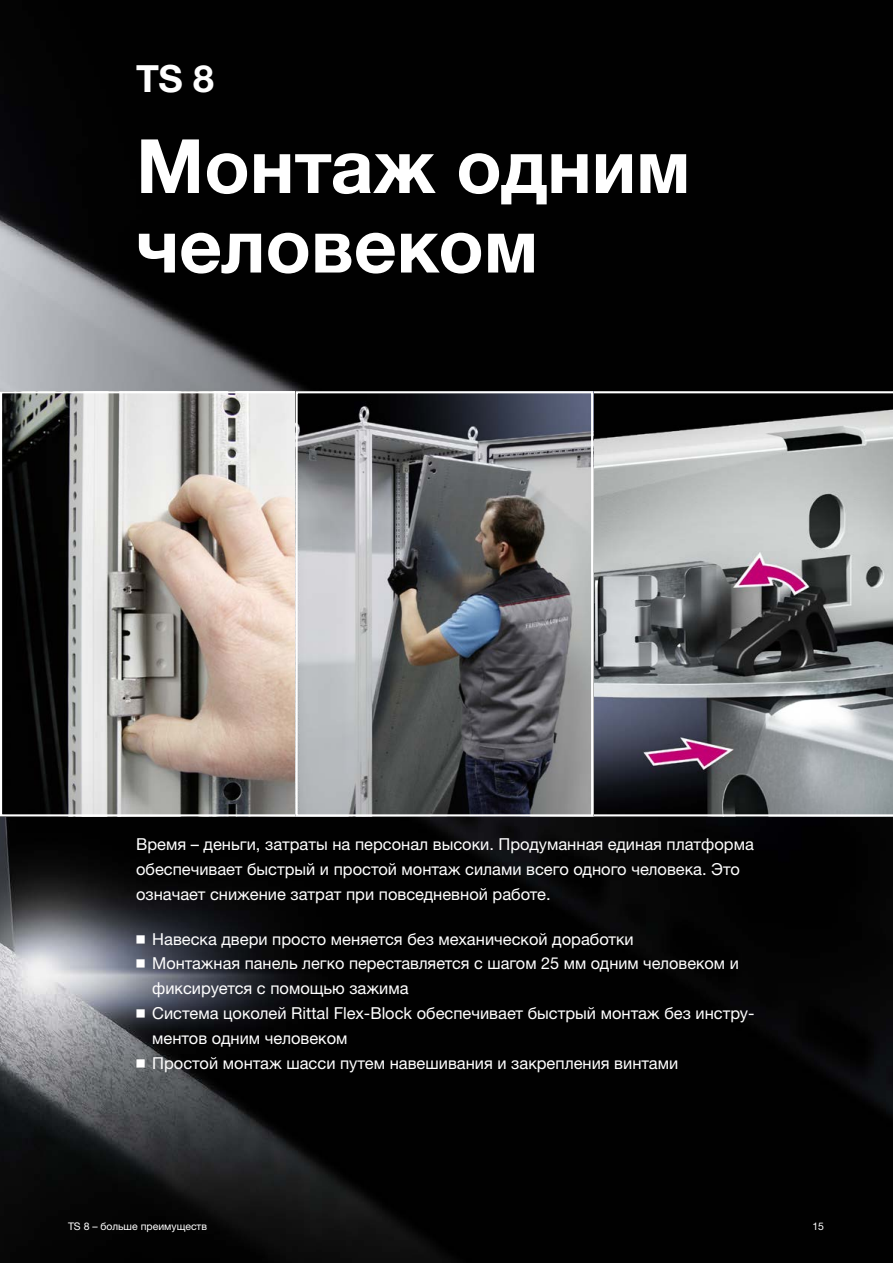
<style>
.page{position:relative;width:893px;height:1263px;background:#fff}
.page>*{position:absolute;margin:0;border:0;box-sizing:border-box;transform-origin:0 0}
.t1{font:700 75px/79.5px "Neue Helvetica For Rittal";color:#fff}
.t2{font:700 37.5px "Neue Helvetica For Rittal";color:#fff}
.t3{font:16.5px/24.8px "Neue Helvetica For Rittal";color:#fff}
.t4{font:10.5px "Neue Helvetica For Rittal";color:#fff}
.s1{font-weight:300}
</style>
<div class="page">
<img style="left:0;top:0;width:893px;height:1263px">
<svg style="left:593px;top:391px;width:300px;height:425px;background:#818285"></svg>
<img style="left:3px;top:394px;width:292px;height:419px">
<div style="left:0;top:391px;width:298px;height:425px;border:2px solid #fff"></div>
<img style="left:299px;top:394px;width:291px;height:419px">
<div style="left:296px;top:391px;width:297px;height:425px;border:2px solid #fff"></div>
<h2 class="t2" style="left:136px;top:56px;width:79px">TS 8</h2>
<h1 class="t1" style="left:136px;top:126px;width:556px">Монтаж одним человеком</h1>
<p class="t3" style="left:136px;top:832px;width:619px">Время – деньги, затраты на персонал высоки. Продуманная единая платформа обеспечивает быстрый и простой монтаж силами всего одного человека. Это означает снижение затрат при повседневной работе.</p>
<p class="t3" style="left:136px;top:926px;width:499px"><span class="s1">◾</span> Навеска двери просто меняется без механической доработки</p>
<p class="t3" style="left:136px;top:951px;width:604px"><span class="s1">◾</span> Монтажная панель легко переставляется с шагом 25 мм одним человеком и</p>
<p class="t3" style="left:152px;top:976px;width:258px">фиксируется с помощью зажима</p>
<p class="t3" style="left:136px;top:1001px;width:620px"><span class="s1">◾</span> Система цоколей Rittal Flex-Block обеспечивает быстрый монтаж без инстру-</p>
<p class="t3" style="left:152px;top:1025px;width:197px">ментов одним человеком</p>
<p class="t3" style="left:136px;top:1050px;width:544px"><span class="s1">◾</span> Простой монтаж шасси путем навешивания и закрепления винтами</p>
<p class="t4" style="left:68px;top:1220px;width:141px">TS 8 – больше преимуществ</p>
<p class="t4" style="left:812px;top:1220px;width:13px">15</p>
</div>
